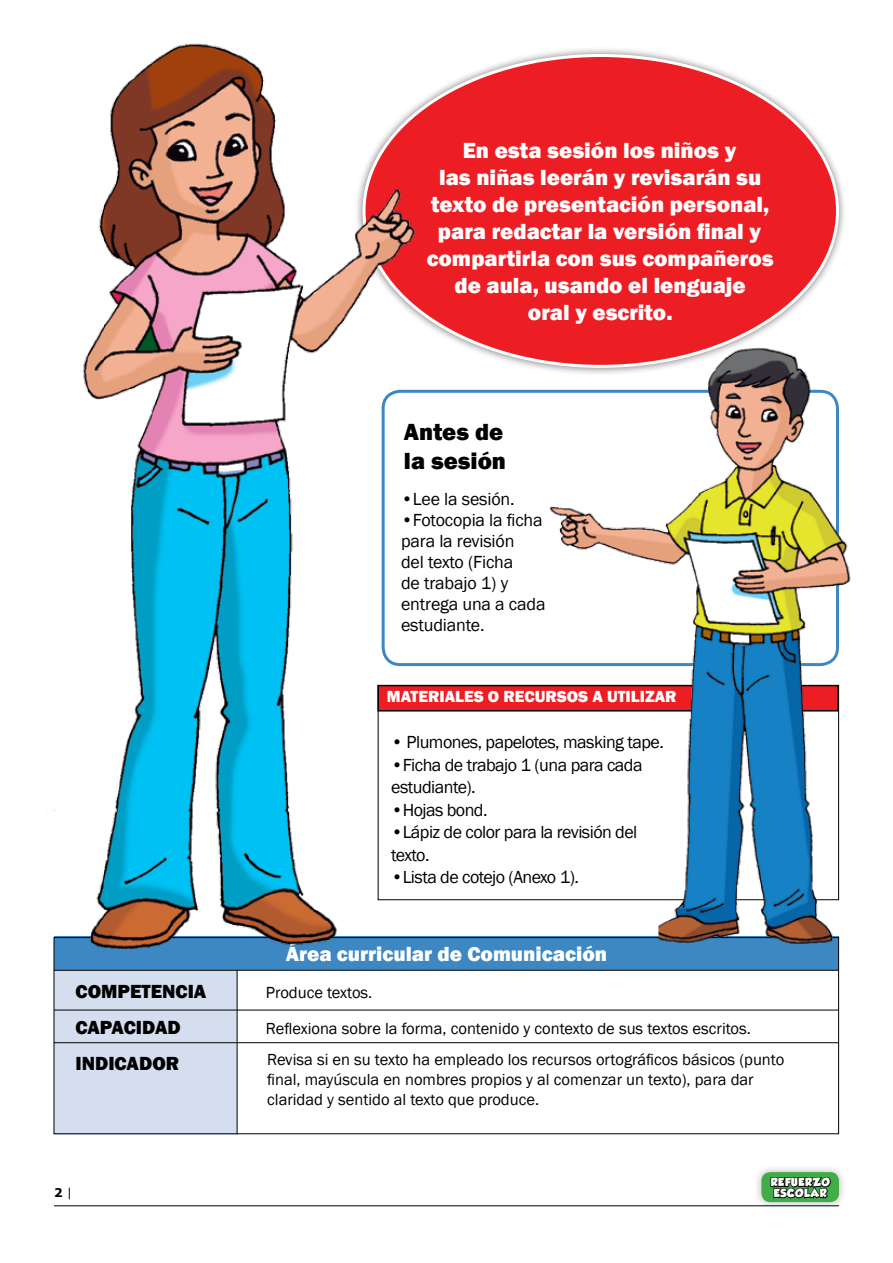
<style>
.page{position:relative;width:893px;height:1263px;background:#fff}
.page>*{position:absolute;margin:0;border:0;box-sizing:border-box;transform-origin:0 0}
.t1{font:800 24px/28.8px "Franklin Gothic";color:#000}
.t2{font:800 22.5px/27px "Franklin Gothic";color:#fff;text-align:center}
.t3{font:800 21px "Franklin Gothic";color:#fff}
.t4{font:800 19.5px "Franklin Gothic";color:#000}
.t5{font:18px/22.5px "Franklin Gothic";letter-spacing:-.03em;color:#000}
.t6{font:18px/21px "Franklin Gothic";letter-spacing:-.01em;color:#000}
.t7{font:16.5px/19.8px "Franklin Gothic";color:#000}
.t8{font:800 16.5px "Franklin Gothic";color:#fff}
.t9{font:700 12px "Verdana";color:#000}
.t10{font:10.2px/10.9px "GROBOLD";letter-spacing:.07em;color:#fff}
.s1{font-weight:400}
</style>
<div class="page">
<div style="left:353px;top:45px;width:493px;height:330px;background:#000;opacity:.45"></div>
<div style="left:364px;top:56px;width:473px;height:310px;background:#ed1d24;border-radius:50%"></div>
<div style="left:54px;top:970px;width:183px;height:164px;background:#d4deef"></div>
<div style="left:54px;top:936px;width:785px;height:34px;background:#3d88c3"></div>
<hr style="left:54px;top:1010px;width:785px;height:1px;background:#000">
<hr style="left:54px;top:970px;width:785px;height:1px;background:#000">
<hr style="left:54px;top:1042px;width:785px;height:1px;background:#000">
<hr style="left:237px;top:970px;width:1px;height:164px;background:#000">
<div style="left:378px;top:686px;width:460px;height:25px;background:#ed1d24"></div>
<div style="left:377px;top:685px;width:462px;height:26px;border:2px solid #000"></div>
<hr style="left:54px;top:1205px;width:785px;height:1px;background:#000">
<div style="left:752px;top:1162px;width:94px;height:47px;background:#000;opacity:.25"></div>
<div style="left:761px;top:1172px;width:78px;height:30px;background:#41ad49;border-radius:9px"></div>
<svg style="left:769px;top:1176px;width:63px;height:33px"></svg>
<img style="left:53px;top:43px;width:404px;height:947px">
<img style="left:534px;top:305px;width:317px;height:667px">
<h2 class="t2" style="left:427px;top:137px;width:348px">En esta sesión los niños y<br>las niñas leerán y revisarán su texto de presentación personal, para redactar la versión final y compartirla con sus compañeros de aula, usando el lenguaje<br>oral y escrito.</h2>
<h1 class="t1" style="left:404px;top:417px;width:104px">Antes de la sesión</h1>
<p class="t6" style="left:401px;top:488px;width:115px">•Lee la sesión.</p>
<p class="t6" style="left:401px;top:510px;width:146px">•Fotocopia la ficha para la revisión<br>del texto (Ficha<br>de trabajo 1) y entrega una a cada estudiante.</p>
<p class="t8" style="left:387px;top:686px;width:291px">MATERIALES O RECURSOS A UTILIZAR</p>
<p class="t5" style="left:391px;top:731px;width:274px">• Plumones, papelotes, masking tape.</p>
<p class="t5" style="left:391px;top:754px;width:253px">•Ficha de trabajo 1 (una para cada estudiante).</p>
<p class="t5" style="left:391px;top:799px;width:98px">•Hojas bond.</p>
<p class="t5" style="left:391px;top:821px;width:248px">•Lápiz de color para la revisión del texto.</p>
<p class="t5" style="left:391px;top:866px;width:189px">•Lista de cotejo (Anexo 1).</p>
<p class="t3" style="left:286px;top:941px;width:323px">Área curricular de Comunicación</p>
<p class="t4" style="left:75px;top:979px;width:132px">COMPETENCIA</p>
<p class="t7" style="left:266px;top:983px;width:108px">Produce textos.</p>
<p class="t4" style="left:75px;top:1015px;width:100px">CAPACIDAD</p>
<p class="t7" style="left:266px;top:1019px;width:486px">Reflexiona sobre la forma, contenido y contexto de sus textos escritos.</p>
<p class="t4" style="left:75px;top:1051px;width:11px">INDI</p>
<p class="t4" style="left:115px;top:1051px;width:66px">CADOR</p>
<p class="t7" style="left:267px;top:1050px;width:519px">Revisa si en su texto ha empleado los recursos ortográficos básicos (punto final, mayúscula en nombres propios y al comenzar un texto), para dar claridad y sentido al texto que produce.</p>
<p class="t9" style="left:54px;top:1184px;width:20px">2 <span class="s1">|</span></p>
<p class="t10" style="left:771px;top:1177px;width:60px">REFUERZO<br>ESCOLAR</p>
</div>
